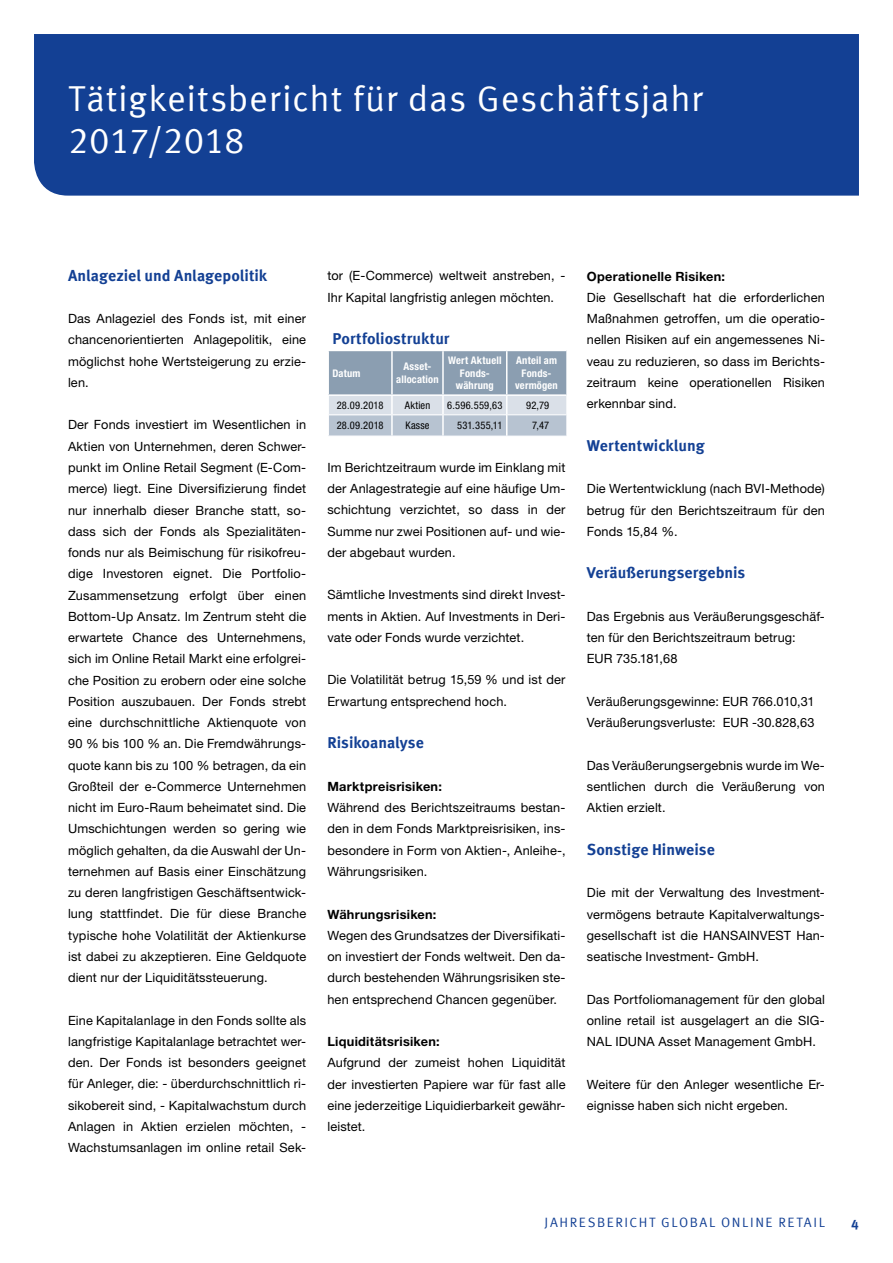
<style>
.page{position:relative;width:893px;height:1263px;background:#fff}
.page>*{position:absolute;margin:0;border:0;box-sizing:border-box;transform-origin:0 0}
.t1{font:36px/42.5px "Meta Offc Pro Norm";letter-spacing:.015em;color:#fff}
.t2{font:700 15.75px "Meta Offc Pro";color:#134094}
.t3{font:13.5px "Meta Offc Pro Norm";letter-spacing:.115em;color:#134094}
.t4{font:700 13.5px "Meta Offc Pro";color:#134094}
.t5{font:12.75px/21.3px "Helvetica Neue LTW1 G";letter-spacing:.01em;color:#000;text-align:justify}
.t6{font:700 12.75px "Helvetica Neue LTW1 G";letter-spacing:.02em;color:#000}
.t7{font:700 condensed 10.5px/12.6px "Helvetica Neue LTW1 G";letter-spacing:.02em;color:#fff;text-align:center}
.t8{font:condensed 10.5px "Helvetica Neue LTW1 G";letter-spacing:.025em;color:#000}
</style>
<div class="page">
<div style="left:34px;top:34px;width:825px;height:162px;background:#134094"></div>
<svg style="left:328px;top:350px;width:238px;height:86px;background:#adbbc9"></svg>
<h1 class="t1" style="left:68px;top:75px;width:636px">Tätigkeitsbericht für das Geschäftsjahr<br>2017/2018</h1>
<p class="t2" style="left:68px;top:263px;width:201px">Anlageziel und Anlagepolitik</p>
<p class="t5" style="left:68px;top:308px;width:240px">Das Anlageziel des Fonds ist, mit einer chancenorientierten Anlagepolitik, eine möglichst hohe Wertsteigerung zu erzie&shy;len.</p>
<p class="t5" style="left:68px;top:414px;width:240px">Der Fonds investiert im Wesentlichen in Aktien von Unternehmen, deren Schwer&shy;punkt im Online Retail Segment (E-Com&shy;merce) liegt. Eine Diversifizierung findet nur innerhalb dieser Branche statt, so&shy;dass sich der Fonds als Spezialitäten&shy;fonds nur als Beimischung für risikofreu&shy;dige Investoren eignet. Die Portfolio-Zusammensetzung erfolgt über einen Bottom-Up Ansatz. Im Zentrum steht die erwartete Chance des Unternehmens, sich im Online Retail Markt eine erfolgrei&shy;che Position zu erobern oder eine solche Position auszubauen. Der Fonds strebt eine durchschnittliche Aktienquote von 90 % bis 100 % an. Die Fremdwährungs&shy;quote kann bis zu 100 % betragen, da ein Großteil der e-Commerce Unternehmen nicht im Euro-Raum beheimatet sind. Die Umschichtungen werden so gering wie möglich gehalten, da die Auswahl der Un&shy;ternehmen auf Basis einer Einschätzung zu deren langfristigen Geschäftsentwick&shy;lung stattfindet. Die für diese Branche typische hohe Volatilität der Aktienkurse ist dabei zu akzeptieren. Eine Geldquote dient nur der Liquiditätssteuerung.</p>
<p class="t5" style="left:68px;top:1009px;width:240px">Eine Kapitalanlage in den Fonds sollte als langfristige Kapitalanlage betrachtet wer&shy;den. Der Fonds ist besonders geeignet für Anleger, die: - überdurchschnittlich ri&shy;sikobereit sind, - Kapitalwachstum durch Anlagen in Aktien erzielen möchten, - Wachstumsanlagen im online retail Sek-</p>
<p class="t5" style="left:327px;top:265px;width:240px">tor (E-Commerce) weltweit anstreben, -<br>Ihr Kapital langfristig anlegen möchten.</p>
<p class="t2" style="left:332px;top:327px;width:119px">Portfoliostruktur</p>
<p class="t7" style="left:332px;top:367px;width:30px">Datum</p>
<p class="t7" style="left:396px;top:360px;width:44px">Asset&shy;allocation</p>
<p class="t7" style="left:448px;top:354px;width:55px">Wert Aktuell<br>Fonds&shy;währung</p>
<p class="t7" style="left:515px;top:354px;width:44px">Anteil am<br>Fonds&shy;vermögen</p>
<p class="t8" style="left:337px;top:399px;width:48px">28.09.2018</p>
<p class="t8" style="left:405px;top:399px;width:27px">Aktien</p>
<p class="t8" style="left:447px;top:399px;width:57px">6.596.559,63</p>
<p class="t8" style="left:526px;top:399px;width:25px">92,79</p>
<p class="t8" style="left:337px;top:419px;width:48px">28.09.2018</p>
<p class="t8" style="left:405px;top:419px;width:26px">Kasse</p>
<p class="t8" style="left:457px;top:419px;width:47px">531.355,11</p>
<p class="t8" style="left:532px;top:419px;width:18px">7,47</p>
<p class="t5" style="left:327px;top:457px;width:240px">Im Berichtzeitraum wurde im Einklang mit der Anlagestrategie auf eine häufige Um&shy;schichtung verzichtet, so dass in der Summe nur zwei Positionen auf- und wie&shy;der abgebaut wurden.</p>
<p class="t5" style="left:327px;top:584px;width:240px">Sämtliche Investments sind direkt Invest&shy;ments in Aktien. Auf Investments in Deri&shy;vate oder Fonds wurde verzichtet.</p>
<p class="t5" style="left:327px;top:669px;width:240px">Die Volatilität betrug 15,59 % und ist der<br>Erwartung entsprechend hoch.</p>
<p class="t2" style="left:327px;top:731px;width:98px">Risikoanalyse</p>
<p class="t6" style="left:327px;top:778px;width:116px">Marktpreisrisiken:</p>
<p class="t5" style="left:327px;top:797px;width:240px">Während des Berichtszeitraums bestan&shy;den in dem Fonds Marktpreisrisiken, ins&shy;besondere in Form von Aktien-, Anleihe-, Währungsrisiken.</p>
<p class="t6" style="left:327px;top:906px;width:111px">Währungsrisiken:</p>
<p class="t5" style="left:327px;top:924px;width:240px">Wegen des Grundsatzes der Diversifikati&shy;on investiert der Fonds weltweit. Den da&shy;durch bestehenden Währungsrisiken ste&shy;hen entsprechend Chancen gegenüber.</p>
<p class="t6" style="left:327px;top:1034px;width:114px">Liquiditätsrisiken:</p>
<p class="t5" style="left:327px;top:1052px;width:240px">Aufgrund der zumeist hohen Liquidität der investierten Papiere war für fast alle eine jederzeitige Liquidierbarkeit gewähr&shy;leistet.</p>
<p class="t6" style="left:587px;top:268px;width:140px">Operationelle Risiken:</p>
<p class="t5" style="left:587px;top:287px;width:240px">Die Gesellschaft hat die erforderlichen Maßnahmen getroffen, um die operatio&shy;nellen Risiken auf ein angemessenes Ni&shy;veau zu reduzieren, so dass im Berichts&shy;zeitraum keine operationellen Risiken erkennbar sind.</p>
<p class="t2" style="left:587px;top:433px;width:119px">Wertentwicklung</p>
<p class="t5" style="left:587px;top:478px;width:240px">Die Wertentwicklung (nach BVI-Methode) betrug für den Berichtszeitraum für den Fonds 15,84 %.</p>
<p class="t2" style="left:587px;top:560px;width:160px">Veräußerungsergebnis</p>
<p class="t5" style="left:587px;top:606px;width:240px;text-align:left">Das Ergebnis aus Veräußerungsgeschäf&shy;ten für den Berichtszeitraum betrug:<br>EUR 735.181,68</p>
<p class="t5" style="left:587px;top:691px;width:229px">Veräußerungsgewinne: EUR 766.010,31<br>Veräußerungsverluste: EUR -30.828,63</p>
<p class="t5" style="left:587px;top:754px;width:240px">Das Veräußerungsergebnis wurde im We&shy;sentlichen durch die Veräußerung von Aktien erzielt.</p>
<p class="t2" style="left:587px;top:837px;width:129px">Sonstige Hinweise</p>
<p class="t5" style="left:587px;top:882px;width:240px">Die mit der Verwaltung des Investment&shy;vermögens betraute Kapitalverwaltungs&shy;gesellschaft ist die HANSAINVEST Han&shy;seatische Investment- GmbH.</p>
<p class="t5" style="left:587px;top:988px;width:240px">Das Portfoliomanagement für den global online retail ist ausgelagert an die SIG-NAL IDUNA Asset Management GmbH.</p>
<p class="t5" style="left:587px;top:1073px;width:240px">Weitere für den Anleger wesentliche Er&shy;eignisse haben sich nicht ergeben.</p>
<p class="t3" style="left:545px;top:1211px;width:145px">JAHRESBERICHT globa</p>
<p class="t3" style="left:709px;top:1211px;width:78px">l online retai</p>
<p class="t3" style="left:819px;top:1211px;width:8px">l</p>
<p class="t4" style="left:851px;top:1214px;width:9px">4</p>
</div>
